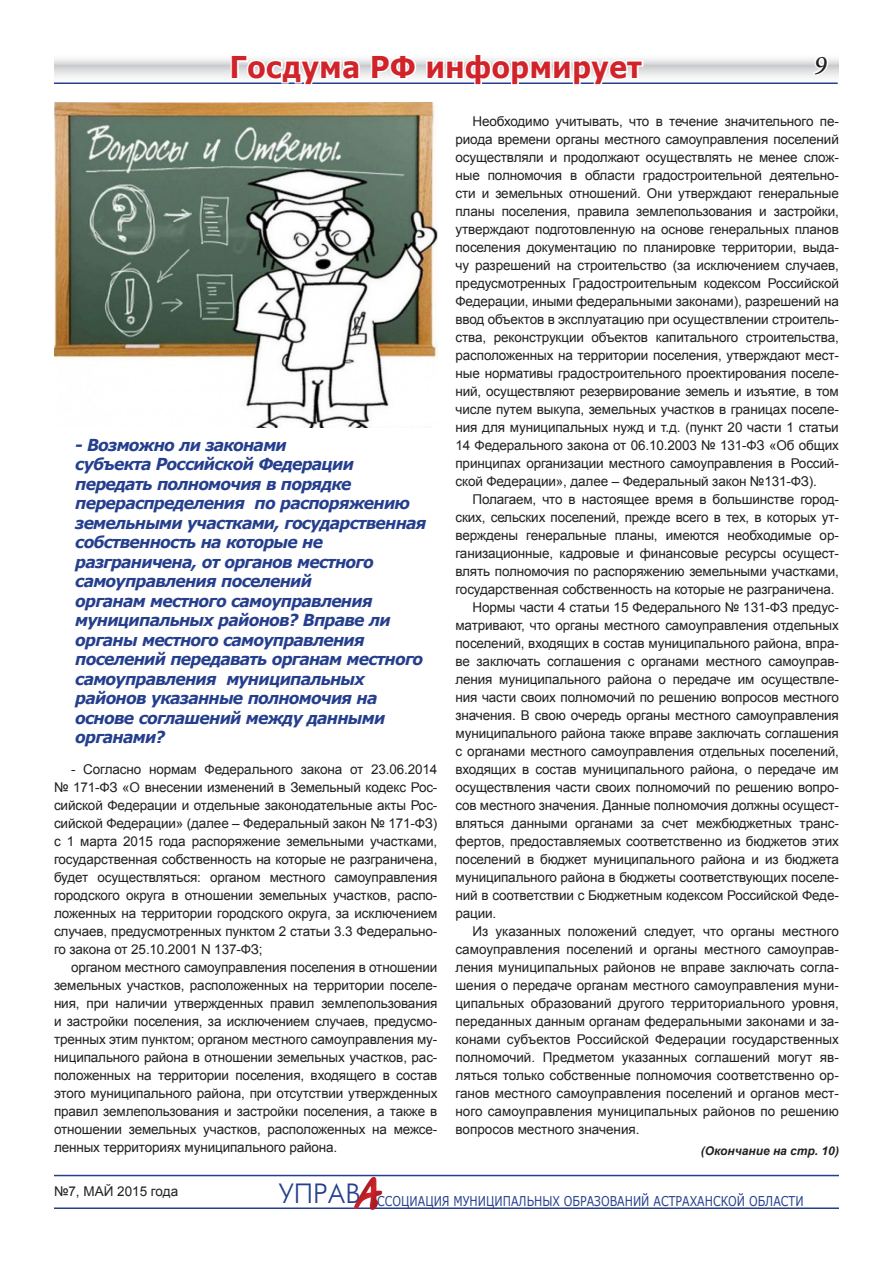
<style>
.page{position:relative;width:893px;height:1263px;background:#fff}
.page>*{position:absolute;margin:0;border:0;box-sizing:border-box;transform-origin:0 0}
.t1{font:44.7px "Tagir CTT";color:#d1232a}
.t2{font:700 30px "Verdana";color:#d1232a;scale:.91 1}
.t3{font:italic 500 27px "Minion Pro";color:#231f20}
.t4{font:italic 700 16.5px/19.5px "Verdana";letter-spacing:-.05em;color:#253f8e;scale:.95 1}
.t5{font:13.5px/18px "Arial";letter-spacing:-.01em;color:#231f20;text-align:justify}
.t6{font:13.5px "Verdana";color:#253f8e;scale:.82 1}
.t7{font:italic 700 12px "Arial";color:#231f20}
</style>
<div class="page">
<hr style="left:54px;top:1175px;width:785px;height:1px;background:#253f8e">
<svg style="left:54px;top:59px;width:785px;height:25px"></svg>
<svg style="left:811px;top:59px;width:19px;height:18px"></svg>
<hr style="left:54px;top:1207px;width:785px;height:2px;background:#253f8e">
<div style="left:346px;top:1165px;width:58px;height:63px;background:#231f20;opacity:.5"></div>
<svg style="left:229px;top:59px;width:132px;height:25px"></svg>
<svg style="left:369px;top:59px;width:49px;height:22px"></svg>
<svg style="left:425px;top:59px;width:220px;height:25px"></svg>
<img style="left:54px;top:102px;width:383px;height:326px">
<h2 class="t2" style="left:230px;top:48px;width:455px">Госдума РФ информирует</h2>
<h3 class="t3" style="left:814px;top:46px;width:14px">9</h3>
<p class="t4" style="left:75px;top:434px;width:372px">- Возможно ли законами<br>субъекта Российской Федерации передать полномочия в порядке перераспределения по распоряжению земельными участками, государственная собственность на которые не разграничена, от органов местного самоуправления поселений<br>органам местного самоуправления муниципальных районов? Вправе ли органы местного самоуправления поселений передавать органам местного самоуправления муниципальных районов указанные полномочия на основе соглашений между данными органами?</p>
<p class="t5" style="left:54px;top:760px;width:385px;text-indent:17px">- Согласно нормам Федерального закона от 23.06.2014 № 171-ФЗ «О внесении изменений в Земельный кодекс Рос&shy;сийской Федерации и отдельные законодательные акты Рос&shy;сийской Федерации» (далее – Федеральный закон № 171-ФЗ) с 1 марта 2015 года распоряжение земельными участками, государственная собственность на которые не разграничена, будет осуществляться: органом местного самоуправления городского округа в отношении земельных участков, распо&shy;ложенных на территории городского округа, за исключением случаев, предусмотренных пунктом 2 статьи 3.3 Федерально&shy;го закона от 25.10.2001 N 137-ФЗ;</p>
<p class="t5" style="left:54px;top:958px;width:385px;text-indent:17px">органом местного самоуправления поселения в отношении земельных участков, расположенных на территории поселе&shy;ния, при наличии утвержденных правил землепользования и застройки поселения, за исключением случаев, предусмо&shy;тренных этим пунктом; органом местного самоуправления му&shy;ниципального района в отношении земельных участков, рас&shy;положенных на территории поселения, входящего в состав этого муниципального района, при отсутствии утвержденных правил землепользования и застройки поселения, а также в отношении земельных участков, расположенных на межсе&shy;ленных территориях муниципального района.</p>
<p class="t5" style="left:455px;top:112px;width:385px;text-indent:17px">Необходимо учитывать, что в течение значительного пе&shy;риода времени органы местного самоуправления поселений осуществляли и продолжают осуществлять не менее слож&shy;ные полномочия в области градостроительной деятельно&shy;сти и земельных отношений. Они утверждают генеральные планы поселения, правила землепользования и застройки, утверждают подготовленную на основе генеральных планов поселения документацию по планировке территории, выда&shy;чу разрешений на строительство (за исключением случаев, предусмотренных Градостроительным кодексом Российской Федерации, иными федеральными законами), разрешений на ввод объектов в эксплуатацию при осуществлении строитель&shy;ства, реконструкции объектов капитального строительства, расположенных на территории поселения, утверждают мест&shy;ные нормативы градостроительного проектирования поселе&shy;ний, осуществляют резервирование земель и изъятие, в том числе путем выкупа, земельных участков в границах поселе&shy;ния для муниципальных нужд и т.д. (пункт 20 части 1 статьи 14 Федерального закона от 06.10.2003 № 131-ФЗ «Об общих принципах организации местного самоуправления в Россий&shy;ской Федерации», далее – Федеральный закон №131-ФЗ).</p>
<p class="t5" style="left:472px;top:490px;width:368px">Полагаем, что в настоящее время в большинстве город-</p>
<p class="t5" style="left:455px;top:508px;width:385px">ских, сельских поселений, прежде всего в тех, в которых ут-</p>
<p class="t5" style="left:455px;top:526px;width:385px">верждены генеральные планы, имеются необходимые ор-</p>
<p class="t5" style="left:455px;top:544px;width:385px">ганизационные, кадровые и финансовые ресурсы осущест-</p>
<p class="t5" style="left:455px;top:562px;width:385px">влять полномочия по распоряжению земельными участками,</p>
<p class="t5" style="left:455px;top:580px;width:380px">государственная собственность на которые не разграничена.</p>
<p class="t5" style="left:472px;top:598px;width:368px">Нормы части 4 статьи 15 Федерального № 131-ФЗ предус-</p>
<p class="t5" style="left:455px;top:616px;width:385px">матривают, что органы местного самоуправления отдельных</p>
<p class="t5" style="left:455px;top:634px;width:385px">поселений, входящих в состав муниципального района, впра-</p>
<p class="t5" style="left:455px;top:652px;width:385px">ве заключать соглашения с органами местного самоуправ-</p>
<p class="t5" style="left:455px;top:670px;width:385px">ления муниципального района о передаче им осуществле-</p>
<p class="t5" style="left:455px;top:688px;width:385px">ния части своих полномочий по решению вопросов местного</p>
<p class="t5" style="left:455px;top:706px;width:385px">значения. В свою очередь органы местного самоуправления</p>
<p class="t5" style="left:455px;top:724px;width:385px">муниципального района также вправе заключать соглашения</p>
<p class="t5" style="left:455px;top:742px;width:385px">с органами местного самоуправления отдельных поселений,</p>
<p class="t5" style="left:455px;top:760px;width:385px">входящих в состав муниципального района, о передаче им</p>
<p class="t5" style="left:455px;top:778px;width:385px">осуществления части своих полномочий по решению вопро-</p>
<p class="t5" style="left:455px;top:796px;width:385px">сов местного значения. Данные полномочия должны осущест-</p>
<p class="t5" style="left:455px;top:814px;width:385px">вляться данными органами за счет межбюджетных транс-</p>
<p class="t5" style="left:455px;top:832px;width:385px">фертов, предоставляемых соответственно из бюджетов этих</p>
<p class="t5" style="left:455px;top:850px;width:385px">поселений в бюджет муниципального района и из бюджета</p>
<p class="t5" style="left:455px;top:868px;width:385px">муниципального района в бюджеты соответствующих поселе-</p>
<p class="t5" style="left:455px;top:886px;width:385px">ний в соответствии с Бюджетным кодексом Российской Феде-</p>
<p class="t5" style="left:455px;top:904px;width:42px">рации.</p>
<p class="t5" style="left:472px;top:922px;width:368px">Из указанных положений следует, что органы местного</p>
<p class="t5" style="left:455px;top:940px;width:385px">самоуправления поселений и органы местного самоуправ-</p>
<p class="t5" style="left:455px;top:958px;width:385px">ления муниципальных районов не вправе заключать согла-</p>
<p class="t5" style="left:455px;top:976px;width:385px">шения о передаче органам местного самоуправления муни-</p>
<p class="t5" style="left:455px;top:994px;width:385px">ципальных образований другого территориального уровня,</p>
<p class="t5" style="left:455px;top:1012px;width:385px">переданных данным органам федеральными законами и за-</p>
<p class="t5" style="left:455px;top:1030px;width:385px">конами субъектов Российской Федерации государственных</p>
<p class="t5" style="left:455px;top:1048px;width:385px">полномочий. Предметом указанных соглашений могут яв-</p>
<p class="t5" style="left:455px;top:1066px;width:385px">ляться только собственные полномочия соответственно ор-</p>
<p class="t5" style="left:455px;top:1084px;width:385px">ганов местного самоуправления поселений и органов мест-</p>
<p class="t5" style="left:455px;top:1102px;width:385px">ного самоуправления муниципальных районов по решению</p>
<p class="t5" style="left:455px;top:1120px;width:186px">вопросов местного значения.</p>
<p class="t7" style="left:701px;top:1143px;width:140px">(Окончание на стр. 10)</p>
<p class="t5" style="left:54px;top:1183px;width:126px">№7, май 2015 года</p>
<h1 class="t1" style="left:354px;top:1166px;width:26px">А</h1>
<p class="t6" style="left:279px;top:1192px;width:642px"><sup>УПРАВ</sup> ссоциация муниципальных образований Астраханской области</p>
</div>
